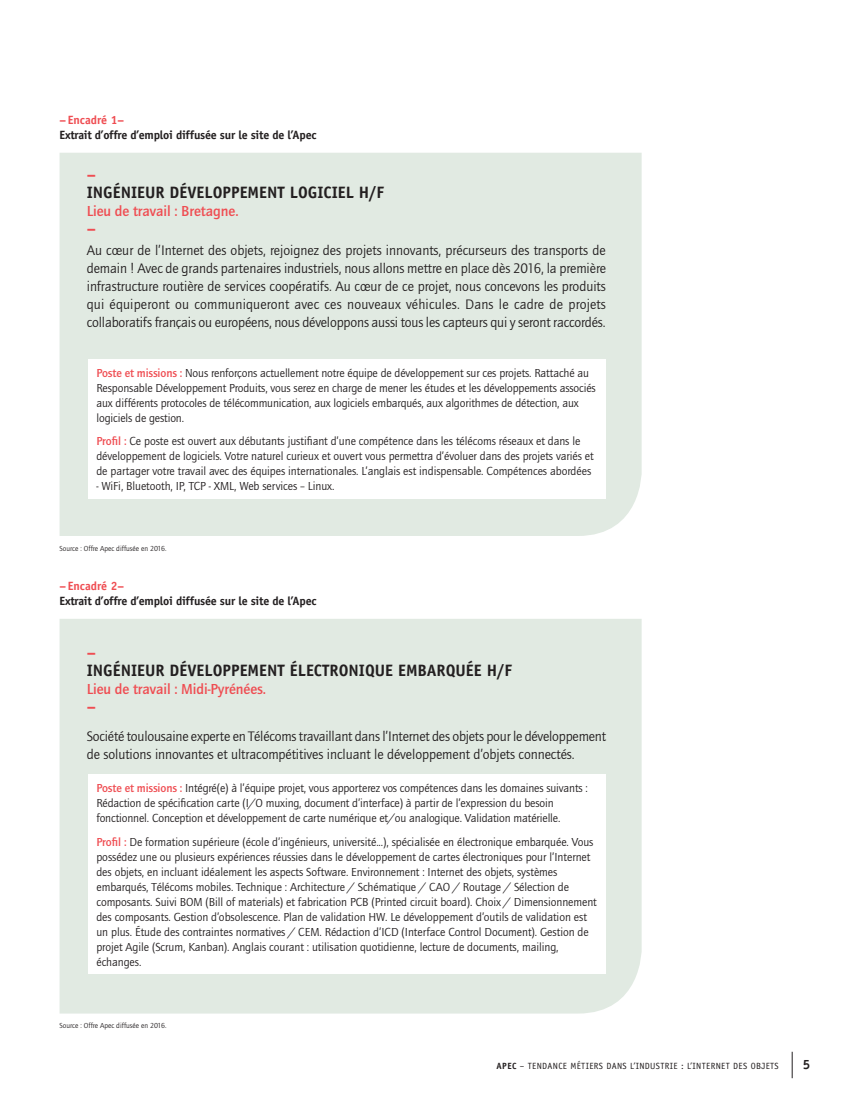
<style>
.page{position:relative;width:851px;height:1106px;background:#fff}
.page>*{position:absolute;margin:0;border:0;box-sizing:border-box;transform-origin:0 0}
.t1{font:700 16.5px "Officina Sans";color:#231f20}
.t2{font:700 16.5px "Officina Sans";color:#ef4d52}
.t3{font:700 15px "Quay Itc T";letter-spacing:-.005em;color:#ef4d52}
.t4{font:14.25px/18px "Quay Itc T";letter-spacing:-.01em;color:#231f20;text-align:justify}
.t5{font:700 13.5px "Officina Sans";color:#231f20}
.t6{font:12px/15px "Quay Itc T";letter-spacing:-.005em;color:#231f20}
.t7{font:700 12px "Officina Sans";letter-spacing:-.02em;color:#231f20}
.t8{font:700 12px "Officina Sans";color:#ef4d52}
.t9{font:9px "Officina Sans";letter-spacing:.04em;color:#231f20}
.t10{font:7.5px "Quay Itc T";color:#231f20}
.s1{font-weight:700;color:#ef4d52}
.s2{font-weight:700}
</style>
<div class="page">
<svg style="left:791px;top:1051px;width:1px;height:27px"></svg>
<div style="left:60px;top:153px;width:581px;height:383px;background:#e1eae2"></div>
<div style="left:88px;top:359px;width:517px;height:140px;background:#fff"></div>
<div style="left:60px;top:619px;width:581px;height:394px;background:#e1eae2"></div>
<div style="left:88px;top:774px;width:517px;height:200px;background:#fff"></div>
<p class="t8" style="left:60px;top:113px;width:66px">–Encadré 1–</p>
<p class="t7" style="left:60px;top:128px;width:258px">Extrait d’offre d’emploi diffusée sur le site de l’Apec</p>
<h1 class="t2" style="left:87px;top:164px;width:11px">–</h1>
<h1 class="t1" style="left:87px;top:182px;width:299px">INGÉNIEUR DÉVELOPPEMENT LOGICIEL H/F</h1>
<p class="t3" style="left:87px;top:202px;width:153px">Lieu de travail : Bretagne.</p>
<h1 class="t2" style="left:87px;top:218px;width:11px">–</h1>
<p class="t4" style="left:87px;top:241px;width:521px">Au cœur de l’Internet des objets, rejoignez des projets innovants, précurseurs des transports de demain ! Avec de grands partenaires industriels, nous allons mettre en place dès 2016, la première infrastructure routière de services coopératifs. Au cœur de ce projet, nous concevons les produits qui équiperont ou communiqueront avec ces nouveaux véhicules. Dans le cadre de projets collaboratifs français ou européens, nous développons aussi tous les capteurs qui y seront raccordés.</p>
<p class="t6" style="left:96px;top:365px;width:501px"><span class="s1">Poste et missions :</span> Nous renforçons actuellement notre équipe de développement sur ces projets. Rattaché au Responsable Développement Produits, vous serez en charge de mener les études et les développements associés aux différents protocoles de télécommunication, aux logiciels embarqués, aux algorithmes de détection, aux logiciels de gestion.</p>
<p class="t6" style="left:96px;top:434px;width:498px"><span class="s1">Profil :</span> Ce poste est ouvert aux débutants justifiant d’une compétence dans les télécoms réseaux et dans le développement de logiciels. Votre naturel curieux et ouvert vous permettra d’évoluer dans des projets variés et de partager votre travail avec des équipes internationales. L’anglais est indispensable. Compétences abordées</p>
<p class="t6" style="left:96px;top:479px;width:239px">- WiFi, Bluetooth, IP, TCP - XML, Web services – Linux.</p>
<p class="t10" style="left:60px;top:544px;width:108px">Source : Offre Apec diffusée en 2016.</p>
<p class="t8" style="left:60px;top:579px;width:66px">–Encadré 2–</p>
<p class="t7" style="left:60px;top:594px;width:258px">Extrait d’offre d’emploi diffusée sur le site de l’Apec</p>
<h1 class="t2" style="left:87px;top:642px;width:11px">–</h1>
<h1 class="t1" style="left:87px;top:660px;width:427px">INGÉNIEUR DÉVELOPPEMENT ÉLECTRONIQUE EMBARQUÉE H/F</h1>
<p class="t3" style="left:87px;top:680px;width:181px">Lieu de travail : Midi-Pyrénées.</p>
<h1 class="t2" style="left:87px;top:696px;width:11px">–</h1>
<p class="t4" style="left:87px;top:727px;width:520px">Société toulousaine experte en Télécoms travaillant dans l’Internet des objets pour le développement de solutions innovantes et ultracompétitives incluant le développement d’objets connectés.</p>
<p class="t6" style="left:96px;top:780px;width:493px"><span class="s1">Poste et missions :</span> Intégré(e) à l’équipe projet, vous apporterez vos compétences dans les domaines suivants :<br>Rédaction de spécification carte (I/O muxing, document d’interface) à partir de l’expression du besoin fonctionnel. Conception et développement de carte numérique et/ou analogique. Validation matérielle.</p>
<p class="t6" style="left:96px;top:834px;width:502px"><span class="s1">Profil :</span> De formation supérieure (école d’ingénieurs, université...), spécialisée en électronique embarquée. Vous possédez une ou plusieurs expériences réussies dans le développement de cartes électroniques pour l’Internet des objets, en incluant idéalement les aspects Software. Environnement : Internet des objets, systèmes embarqués, Télécoms mobiles. Technique : Architecture / Schématique / CAO / Routage / Sélection de composants. Suivi BOM (Bill of materials) et fabrication PCB (Printed circuit board). Choix / Dimensionnement des composants. Gestion d’obsolescence. Plan de validation HW. Le développement d’outils de validation est un plus. Étude des contraintes normatives / CEM. Rédaction d’ICD (Interface Control Document). Gestion de projet Agile (Scrum, Kanban). Anglais courant : utilisation quotidienne, lecture de documents, mailing, échanges.</p>
<p class="t10" style="left:60px;top:1021px;width:108px">Source : Offre Apec diffusée en 2016.</p>
<p class="t9" style="left:496px;top:1060px;width:283px"><span class="s2">APEC</span> – TENDANCE MÉTIERS DANS L’INDUSTRIE : L’INTERNET DES OBJETS</p>
<p class="t5" style="left:802px;top:1055px;width:9px">5</p>
</div>
